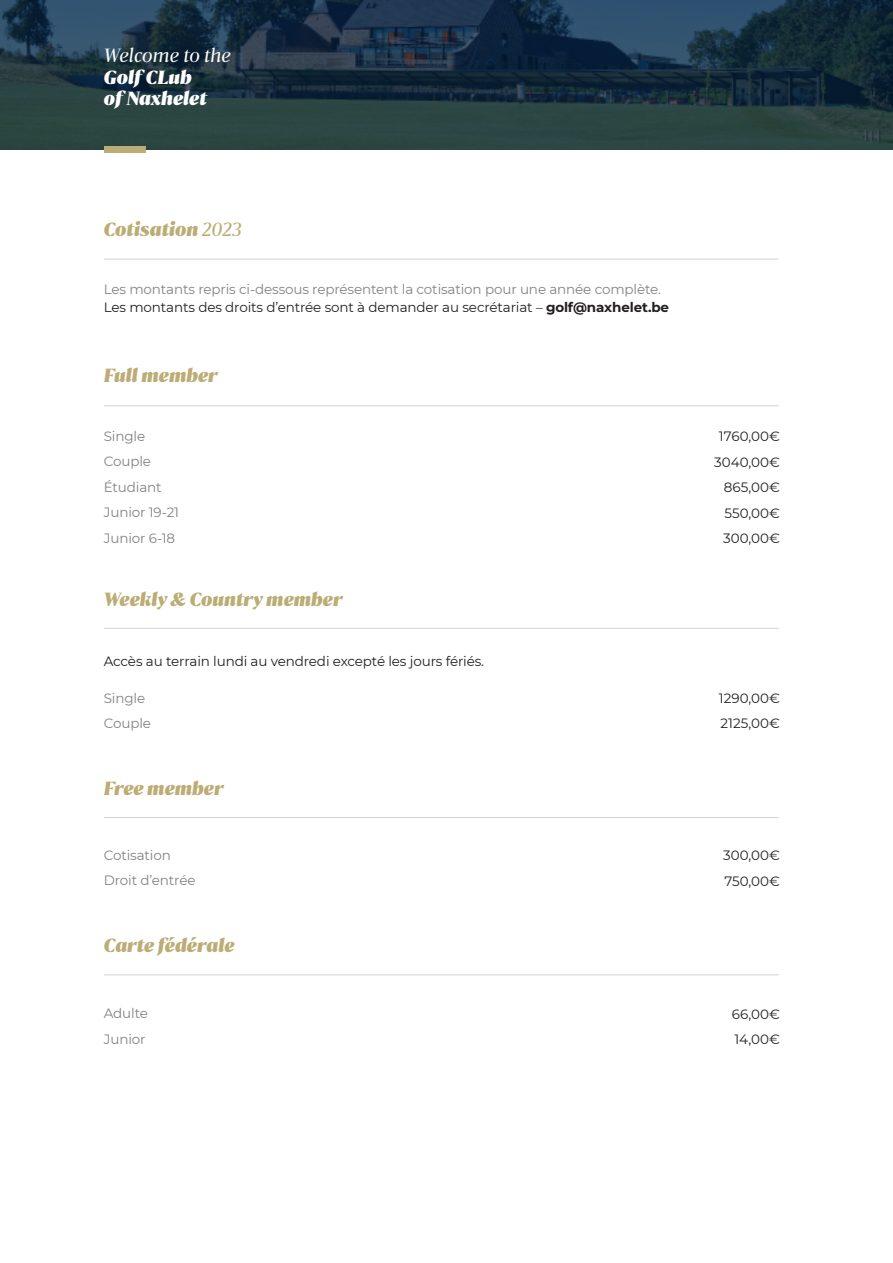
<style>
.page{position:relative;width:893px;height:1263px;background:#fff}
.page>*{position:absolute;margin:0;border:0;box-sizing:border-box;transform-origin:0 0}
.t1{font:italic 900 18px "Bw Darius DEMO";color:#bcac75}
.t2{font:italic 900 18px/21.6px "Bw Darius DEMO";color:#fff}
.t3{font:italic 18px "Bw Darius DEMO";color:#fff}
.t4{font:13.5px "Montserrat";letter-spacing:-.01em;color:#231f20}
.t5{font:13.5px "Montserrat";letter-spacing:-.01em;color:#808285}
.s1{font-weight:400}
.s2{font-weight:700}
</style>
<div class="page">
<hr style="left:104px;top:259px;width:675px;height:1px;background:#d1d2d4">
<hr style="left:104px;top:405px;width:675px;height:1px;background:#d1d2d4">
<hr style="left:104px;top:628px;width:675px;height:1px;background:#d1d2d4">
<hr style="left:104px;top:817px;width:675px;height:1px;background:#d1d2d4">
<hr style="left:104px;top:974px;width:675px;height:1px;background:#d1d2d4">
<img style="left:0;top:0;width:893px;height:150px">
<div style="left:104px;top:146px;width:42px;height:6px;background:#bcac75"></div>
<p class="t3" style="left:104px;top:43px;width:129px">Welcome to the</p>
<p class="t2" style="left:104px;top:65px;width:105px">Golf CLub of Naxhelet</p>
<p class="t1" style="left:104px;top:216px;width:140px">Cotisation <span class="s1">2023</span></p>
<p class="t5" style="left:104px;top:280px;width:559px">Les montants repris ci-dessous représentent la cotisation pour une année complète.</p>
<p class="t4" style="left:104px;top:298px;width:567px">Les montants des droits d’entrée sont à demander au secrétariat – <span class="s2">golf@naxhelet.be</span></p>
<p class="t1" style="left:104px;top:363px;width:115px">Full member</p>
<p class="t5" style="left:104px;top:427px;width:43px">Single</p>
<p class="t5" style="left:104px;top:452px;width:49px">Couple</p>
<p class="t5" style="left:104px;top:478px;width:59px">Étudiant</p>
<p class="t5" style="left:104px;top:503px;width:77px">Junior 19-21</p>
<p class="t5" style="left:104px;top:529px;width:73px">Junior 6-18</p>
<p class="t1" style="left:104px;top:586px;width:240px">Weekly &amp; Country member</p>
<p class="t4" style="left:104px;top:652px;width:382px">Accès au terrain lundi au vendredi excepté les jours fériés.</p>
<p class="t5" style="left:104px;top:688px;width:43px">Single</p>
<p class="t5" style="left:104px;top:714px;width:49px">Couple</p>
<p class="t1" style="left:104px;top:775px;width:121px">Free member</p>
<p class="t5" style="left:104px;top:846px;width:69px">Cotisation</p>
<p class="t5" style="left:104px;top:871px;width:93px">Droit d’entrée</p>
<p class="t1" style="left:104px;top:933px;width:132px">Carte fédérale</p>
<p class="t5" style="left:104px;top:1004px;width:46px">Adulte</p>
<p class="t5" style="left:104px;top:1030px;width:43px">Junior</p>
<p class="t4" style="left:719px;top:427px;width:62px">1760,00€</p>
<p class="t4" style="left:714px;top:452px;width:67px">3040,00€</p>
<p class="t4" style="left:724px;top:478px;width:57px">865,00€</p>
<p class="t4" style="left:724px;top:503px;width:57px">550,00€</p>
<p class="t4" style="left:723px;top:529px;width:58px">300,00€</p>
<p class="t4" style="left:719px;top:689px;width:62px">1290,00€</p>
<p class="t4" style="left:721px;top:714px;width:61px">2125,00€</p>
<p class="t4" style="left:723px;top:846px;width:58px">300,00€</p>
<p class="t4" style="left:724px;top:872px;width:57px">750,00€</p>
<p class="t4" style="left:732px;top:1004px;width:49px">66,00€</p>
<p class="t4" style="left:734px;top:1030px;width:47px">14,00€</p>
</div>
